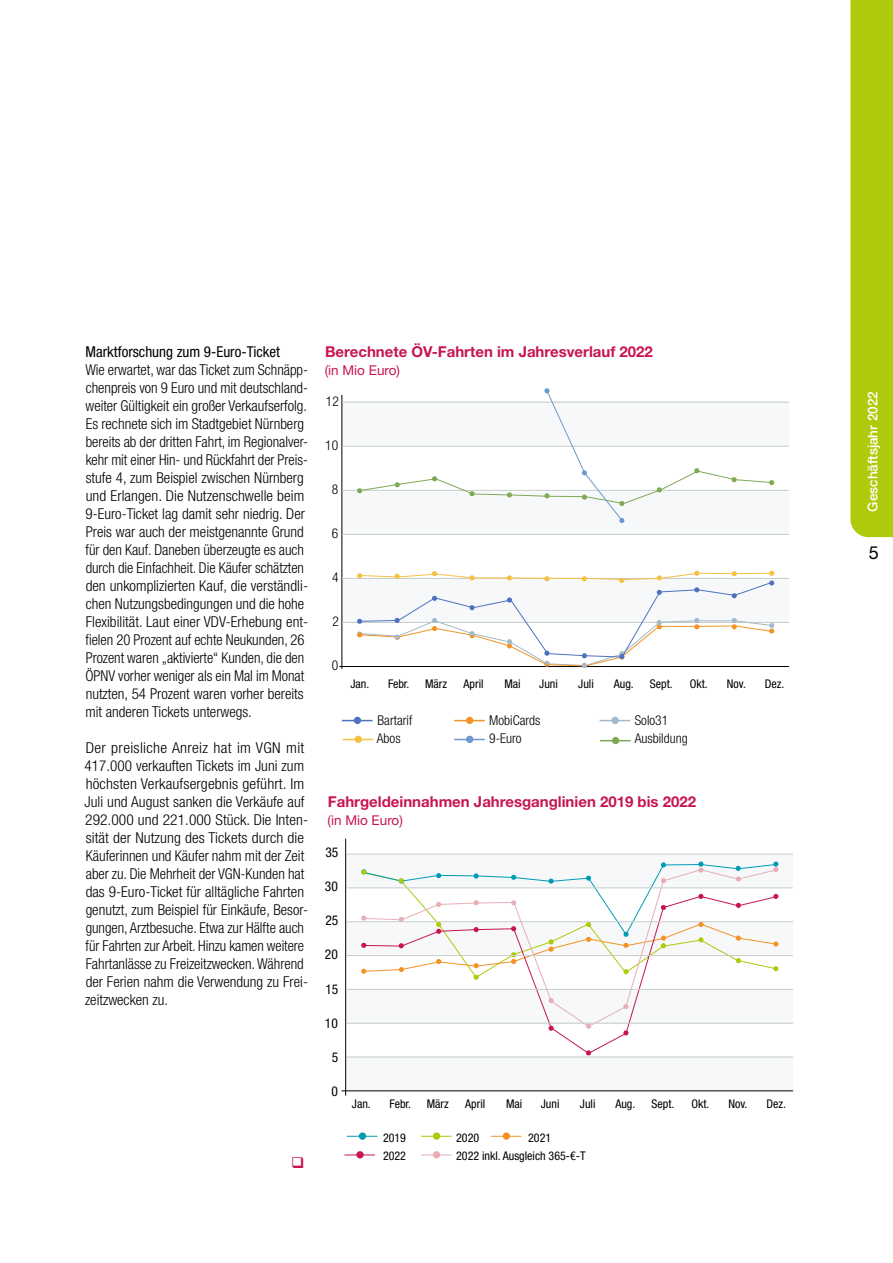
<style>
.page{position:relative;width:893px;height:1263px;background:#fff}
.page>*{position:absolute;margin:0;border:0;box-sizing:border-box;transform-origin:0 0}
.t1{font:18px "Helvetica Neue LT Std";color:#000}
.t2{font:300 condensed 15px/18px "Helvetica Neue LT Std";color:#000}
.t3{font:300 condensed 15px/18px "Helvetica Neue LT Std";color:#000;scale:1.05 1}
.t4{font:700 15px "Helvetica Neue LT Std";color:#c71553}
.t5{font:condensed 15px "Helvetica Neue LT Std";color:#000}
.t6{font:300 condensed 13.5px "Helvetica Neue LT Std";color:#000}
.t7{font:13.5px "Helvetica Neue LT Std";color:#c71553}
.t8{font:500 13.5px "Helvetica Neue LT Std";color:#fff}
.t9{font:condensed 13.5px "Helvetica Neue LT Std";color:#000}
.t10{font:condensed 12px "Helvetica Neue LT Std";color:#000}
</style>
<div class="page">
<div style="left:850px;top:0;width:43px;height:537px;background:#afca0b"></div>
<div style="left:346px;top:854px;width:447px;height:33px;background:#f6f8fa"></div>
<div style="left:346px;top:922px;width:447px;height:33px;background:#f6f8fa"></div>
<div style="left:346px;top:990px;width:447px;height:33px;background:#f6f8fa"></div>
<div style="left:346px;top:1057px;width:447px;height:34px;background:#f6f8fa"></div>
<div style="left:342px;top:402px;width:446px;height:45px;background:#f6f8fa"></div>
<div style="left:342px;top:490px;width:446px;height:44px;background:#f6f8fa"></div>
<div style="left:342px;top:578px;width:446px;height:44px;background:#f6f8fa"></div>
<hr style="left:341px;top:395px;width:1px;height:274px;background:#000">
<hr style="left:345px;top:838px;width:1px;height:257px;background:#000">
<hr style="left:342px;top:446px;width:447px;height:1px;background:#c6cdcb">
<hr style="left:342px;top:490px;width:447px;height:1px;background:#c6cdcb">
<hr style="left:342px;top:534px;width:447px;height:1px;background:#c6cdcb">
<hr style="left:342px;top:402px;width:447px;height:1px;background:#c6cdcb">
<hr style="left:342px;top:578px;width:447px;height:1px;background:#c6cdcb">
<hr style="left:342px;top:622px;width:447px;height:1px;background:#c6cdcb">
<hr style="left:339px;top:666px;width:450px;height:1px;background:#000">
<hr style="left:342px;top:720px;width:30px;height:1px;background:#4e72c0">
<div style="left:354px;top:717px;width:7px;height:7px;background:#4e72c0;border-radius:50%"></div>
<hr style="left:454px;top:720px;width:31px;height:1px;background:#f39325">
<div style="left:466px;top:717px;width:7px;height:7px;background:#f39325;border-radius:50%"></div>
<hr style="left:600px;top:720px;width:30px;height:1px;background:#a4b9c9">
<div style="left:611px;top:717px;width:8px;height:7px;background:#a4b9c9;border-radius:50%"></div>
<hr style="left:343px;top:739px;width:30px;height:1px;background:#f4c142">
<div style="left:355px;top:736px;width:7px;height:7px;background:#f4c142;border-radius:50%"></div>
<hr style="left:454px;top:739px;width:31px;height:1px;background:#6c9ace">
<div style="left:466px;top:736px;width:7px;height:7px;background:#6c9ace;border-radius:50%"></div>
<hr style="left:600px;top:740px;width:31px;height:1px;background:#7fa955">
<div style="left:612px;top:737px;width:7px;height:7px;background:#7fa955;border-radius:50%"></div>
<svg style="left:357px;top:571px;width:417px;height:97px"></svg>
<svg style="left:357px;top:388px;width:417px;height:135px"></svg>
<hr style="left:347px;top:1136px;width:30px;height:1px;background:#009cb4">
<div style="left:359px;top:1132px;width:7px;height:8px;background:#009cb4;border-radius:50%"></div>
<hr style="left:421px;top:1136px;width:31px;height:1px;background:#afca0b">
<div style="left:433px;top:1132px;width:7px;height:8px;background:#afca0b;border-radius:50%"></div>
<svg style="left:363px;top:980px;width:414px;height:47px"></svg>
<svg style="left:549px;top:1026px;width:5px;height:5px"></svg>
<svg style="left:586px;top:1050px;width:5px;height:5px"></svg>
<svg style="left:623px;top:1004px;width:5px;height:5px"></svg>
<hr style="left:346px;top:854px;width:447px;height:1px;background:#c6cdcb">
<hr style="left:346px;top:887px;width:447px;height:1px;background:#c6cdcb">
<hr style="left:346px;top:921px;width:447px;height:1px;background:#c6cdcb">
<hr style="left:346px;top:955px;width:447px;height:1px;background:#c6cdcb">
<hr style="left:346px;top:989px;width:447px;height:1px;background:#c6cdcb">
<hr style="left:346px;top:1023px;width:447px;height:1px;background:#c6cdcb">
<hr style="left:346px;top:1057px;width:447px;height:1px;background:#c6cdcb">
<hr style="left:341px;top:1090px;width:452px;height:1px;background:#000">
<hr style="left:491px;top:1136px;width:30px;height:1px;background:#f39325">
<div style="left:503px;top:1132px;width:7px;height:8px;background:#f39325;border-radius:50%"></div>
<hr style="left:344px;top:1154px;width:31px;height:1px;background:#c71553">
<div style="left:356px;top:1151px;width:8px;height:7px;background:#c71553;border-radius:50%"></div>
<hr style="left:421px;top:1154px;width:31px;height:1px;background:#e8aeb5">
<div style="left:433px;top:1151px;width:7px;height:7px;background:#e8aeb5;border-radius:50%"></div>
<svg style="left:361px;top:861px;width:417px;height:119px"></svg>
<p class="t5" style="left:86px;top:343px;width:196px">Marktforschung zum 9-Euro-Ticket</p>
<p class="t2" style="left:85px;top:361px;width:224px">Wie erwartet, war das Ticket zum Schnäpp&shy;chenpreis von 9 Euro und mit deutschland&shy;weiter Gültigkeit ein großer Verkaufserfolg.<br>Es rechnete sich im Stadtgebiet Nürnberg bereits ab der dritten Fahrt, im Regionalver&shy;kehr mit einer Hin- und Rückfahrt der Preis&shy;stufe 4, zum Beispiel zwischen Nürnberg und Erlangen. Die Nutzenschwelle beim 9-Euro-Ticket lag damit sehr niedrig. Der Preis war auch der meistgenannte Grund für den Kauf. Daneben überzeugte es auch durch die Einfachheit. Die Käufer schätzten den unkomplizierten Kauf, die verständli&shy;chen Nutzungsbedingungen und die hohe Flexibilität. Laut einer VDV-Erhebung ent&shy;fielen 20 Prozent auf echte Neukunden, 26<br>Prozent waren „aktivierte“ Kunden, die den ÖPNV vorher weniger als ein Mal im Monat nutzten, 54 Prozent waren vorher bereits mit anderen Tickets unterwegs.</p>
<p class="t3" style="left:84px;top:739px;width:215px">Der preisliche Anreiz hat im VGN mit 417.000 verkauften Tickets im Juni zum höchsten Verkaufsergebnis geführt. Im Juli und August sanken die Verkäufe auf 292.000 und 221.000 Stück. Die Inten&shy;sität der Nutzung des Tickets durch die Käuferinnen und Käufer nahm mit der Zeit aber zu. Die Mehrheit der VGN-Kunden hat das 9-Euro-Ticket für alltägliche Fahrten genutzt, zum Beispiel für Einkäufe, Besor&shy;gungen, Arztbesuche. Etwa zur Hälfte auch für Fahrten zur Arbeit. Hinzu kamen weitere Fahrtanlässe zu Freizeitzwecken. Während der Ferien nahm die Verwendung zu Frei&shy;zeitzwecken zu.</p>
<p class="t4" style="left:325px;top:342px;width:329px">Berechnete ÖV-Fahrten im Jahresverlauf 2022</p>
<p class="t7" style="left:325px;top:362px;width:77px">(in Mio Euro)</p>
<p class="t6" style="left:326px;top:393px;width:14px">12</p>
<p class="t6" style="left:325px;top:437px;width:14px">10</p>
<p class="t6" style="left:332px;top:481px;width:8px">8</p>
<p class="t6" style="left:332px;top:525px;width:8px">6</p>
<p class="t6" style="left:332px;top:569px;width:8px">4</p>
<p class="t6" style="left:332px;top:614px;width:8px">2</p>
<p class="t6" style="left:332px;top:658px;width:8px">0</p>
<p class="t10" style="left:350px;top:677px;width:20px">Jan.</p>
<p class="t10" style="left:388px;top:677px;width:23px">Febr.</p>
<p class="t10" style="left:425px;top:677px;width:23px">März</p>
<p class="t10" style="left:463px;top:677px;width:22px">April</p>
<p class="t10" style="left:504px;top:677px;width:18px">Mai</p>
<p class="t10" style="left:539px;top:677px;width:20px">Juni</p>
<p class="t10" style="left:578px;top:677px;width:17px">Juli</p>
<p class="t10" style="left:614px;top:677px;width:21px">Aug.</p>
<p class="t10" style="left:650px;top:677px;width:24px">Sept.</p>
<p class="t10" style="left:690px;top:677px;width:19px">Okt.</p>
<p class="t10" style="left:727px;top:677px;width:21px">Nov.</p>
<p class="t10" style="left:765px;top:677px;width:21px">Dez.</p>
<p class="t6" style="left:377px;top:713px;width:36px">Bartarif</p>
<p class="t6" style="left:489px;top:713px;width:53px">MobiCards</p>
<p class="t6" style="left:635px;top:713px;width:35px">Solo31</p>
<p class="t6" style="left:377px;top:731px;width:25px">Abos</p>
<p class="t6" style="left:489px;top:731px;width:34px">9-Euro</p>
<p class="t6" style="left:635px;top:731px;width:54px">Ausbildung</p>
<p class="t4" style="left:328px;top:793px;width:370px">Fahrgeldeinnahmen Jahresganglinien 2019 bis 2022</p>
<p class="t7" style="left:328px;top:812px;width:77px">(in Mio Euro)</p>
<p class="t9" style="left:325px;top:845px;width:14px">35</p>
<p class="t9" style="left:325px;top:879px;width:14px">30</p>
<p class="t9" style="left:325px;top:913px;width:14px">25</p>
<p class="t9" style="left:325px;top:947px;width:14px">20</p>
<p class="t9" style="left:325px;top:981px;width:14px">15</p>
<p class="t9" style="left:325px;top:1015px;width:14px">10</p>
<p class="t9" style="left:332px;top:1049px;width:8px">5</p>
<p class="t9" style="left:331px;top:1083px;width:8px">0</p>
<p class="t10" style="left:352px;top:1097px;width:20px">Jan.</p>
<p class="t10" style="left:390px;top:1097px;width:23px">Febr.</p>
<p class="t10" style="left:427px;top:1097px;width:23px">März</p>
<p class="t10" style="left:465px;top:1097px;width:22px">April</p>
<p class="t10" style="left:506px;top:1097px;width:18px">Mai</p>
<p class="t10" style="left:541px;top:1097px;width:20px">Juni</p>
<p class="t10" style="left:580px;top:1097px;width:17px">Juli</p>
<p class="t10" style="left:615px;top:1097px;width:21px">Aug.</p>
<p class="t10" style="left:651px;top:1097px;width:24px">Sept.</p>
<p class="t10" style="left:691px;top:1097px;width:19px">Okt.</p>
<p class="t10" style="left:728px;top:1097px;width:21px">Nov.</p>
<p class="t10" style="left:766px;top:1097px;width:21px">Dez.</p>
<p class="t10" style="left:383px;top:1130px;width:25px">2019</p>
<p class="t10" style="left:456px;top:1130px;width:25px">2020</p>
<p class="t10" style="left:528px;top:1130px;width:25px">2021</p>
<p class="t10" style="left:383px;top:1148px;width:25px">2022</p>
<p class="t10" style="left:456px;top:1148px;width:131px">2022 inkl. Ausgleich 365-€-T</p>
<p class="t8" style="left:865px;top:512px;width:122px;rotate:-90deg">Geschäftsjahr 2022</p>
<p class="t1" style="left:869px;top:542px;width:12px">5</p>
</div>
